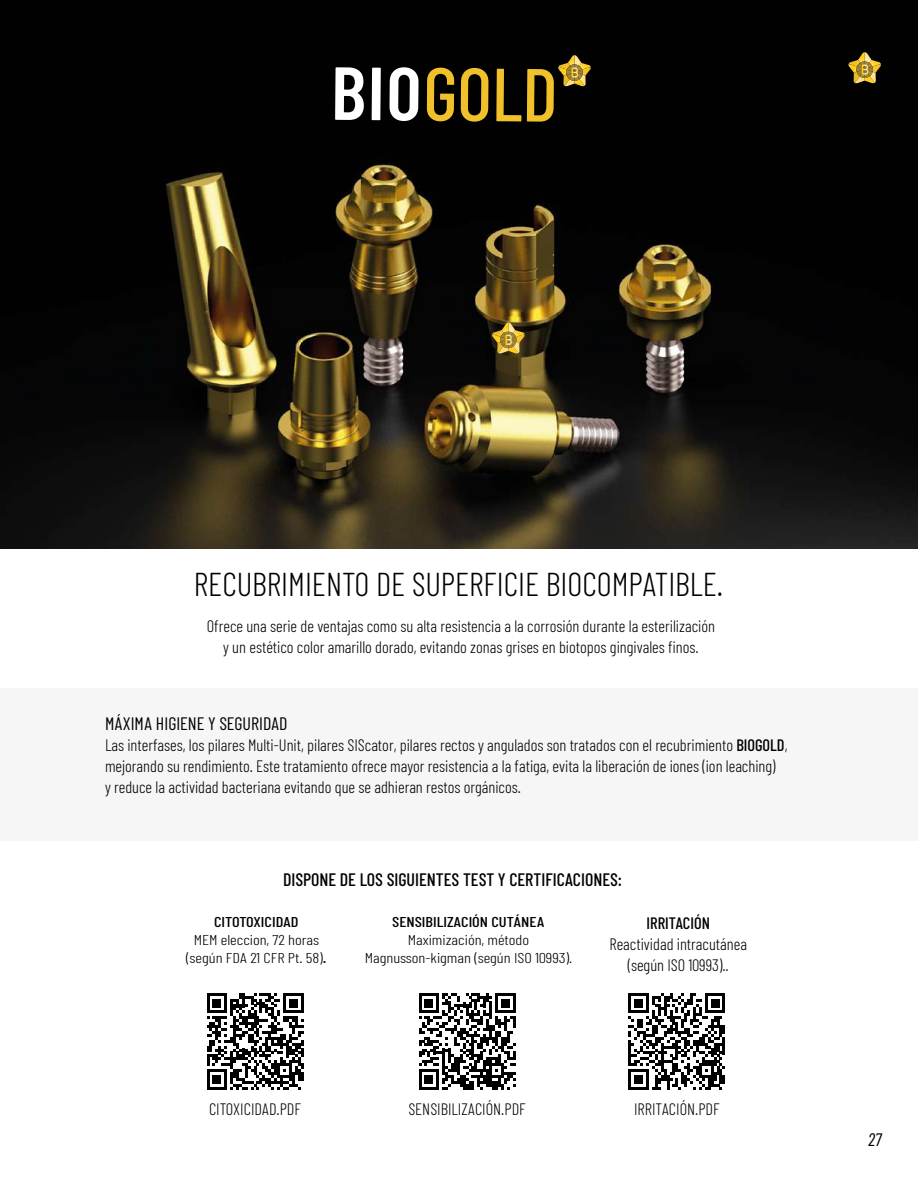
<style>
.page{position:relative;width:918px;height:1188px;background:#fff}
.page>*{position:absolute;margin:0;border:0;box-sizing:border-box;transform-origin:0 0}
.t1{font:500 75px "Barlow Condensed";color:#f1c12b}
.t2{font:300 33px "Barlow Condensed";color:#000}
.t3{font:500 18px "Barlow Condensed";color:#000}
.t4{font:18px "Barlow Condensed";color:#000}
.t5{font:italic 18px "Barlow Condensed";color:#000}
.t6{font:300 16.5px/21px "Barlow Condensed";color:#000;text-align:center}
.t7{font:500 16.5px "Barlow Condensed";color:#000}
.t8{font:300 14.25px/18.1px "Barlow Condensed";color:#000;text-align:center;scale:1.16 1}
.t9{font:500 14.25px "Barlow Condensed";color:#000;scale:1.16 1}
.s1{font-weight:600;color:#fff}
.s2{font-weight:500}
</style>
<div class="page">
<div style="left:0;top:688px;width:918px;height:153px;background:#f6f6f6"></div>
<img style="left:0;top:0;width:918px;height:549px">
<svg style="left:558px;top:55px;width:33px;height:31px"></svg>
<svg style="left:492px;top:322px;width:32px;height:32px"></svg>
<svg style="left:848px;top:52px;width:33px;height:31px"></svg>
<svg style="left:207px;top:993px;width:96px;height:97px"></svg>
<svg style="left:419px;top:993px;width:97px;height:97px"></svg>
<svg style="left:628px;top:993px;width:97px;height:97px"></svg>
<h1 class="t1" style="left:331px;top:47px;width:229px"><span class="s1">BIO</span>GOLD</h1>
<h2 class="t2" style="left:194px;top:564px;width:531px">RECUBRIMIENTO DE SUPERFICIE BIOCOMPATIBLE.</h2>
<p class="t6" style="left:207px;top:615px;width:510px">Ofrece una serie de ventajas como su alta resistencia a la corrosión durante la esterilización y un estético color amarillo dorado, evitando zonas grises en biotopos gingivales finos.</p>
<p class="t4" style="left:105px;top:713px;width:184px">MÁXIMA HIGIENE Y SEGURIDAD</p>
<p class="t6" style="left:105px;top:735px;width:684px;text-align:left">Las interfases, los pilares Multi-Unit, pilares SIScator, pilares rectos y angulados son tratados con el recubrimiento <span class="s2">BIOGOLD</span>, mejorando su rendimiento. Este tratamiento ofrece mayor resistencia a la fatiga, evita la liberación de iones (ion leaching)<br>y reduce la actividad bacteriana evitando que se adhieran restos orgánicos.</p>
<p class="t3" style="left:283px;top:868px;width:341px">DISPONE DE LOS SIGUIENTES TEST Y CERTIFICACIONES:</p>
<p class="t9" style="left:214px;top:913px;width:74px">CITOTOXICIDAD</p>
<p class="t8" style="left:186px;top:930px;width:122px">MEM eleccion, 72 horas (según FDA 21 CFR Pt. 58)<span class="s2">.</span></p>
<p class="t9" style="left:392px;top:913px;width:133px">SENSIBILIZACIÓN CUTÁNEA</p>
<p class="t8" style="left:365px;top:930px;width:180px">Maximización, método<br>Magnusson-kigman (según ISO 10993).</p>
<p class="t7" style="left:647px;top:913px;width:65px">IRRITACIÓN</p>
<p class="t6" style="left:609px;top:933px;width:139px">Reactividad intracutánea (según ISO 10993)..</p>
<p class="t6" style="left:209px;top:1098px;width:93px">CITOXICIDAD.PDF</p>
<p class="t6" style="left:408px;top:1098px;width:119px">SENSIBILIZACIÓN.PDF</p>
<p class="t6" style="left:634px;top:1098px;width:87px">IRRITACIÓN.PDF</p>
<p class="t5" style="left:868px;top:1128px;width:15px">27</p>
</div>
